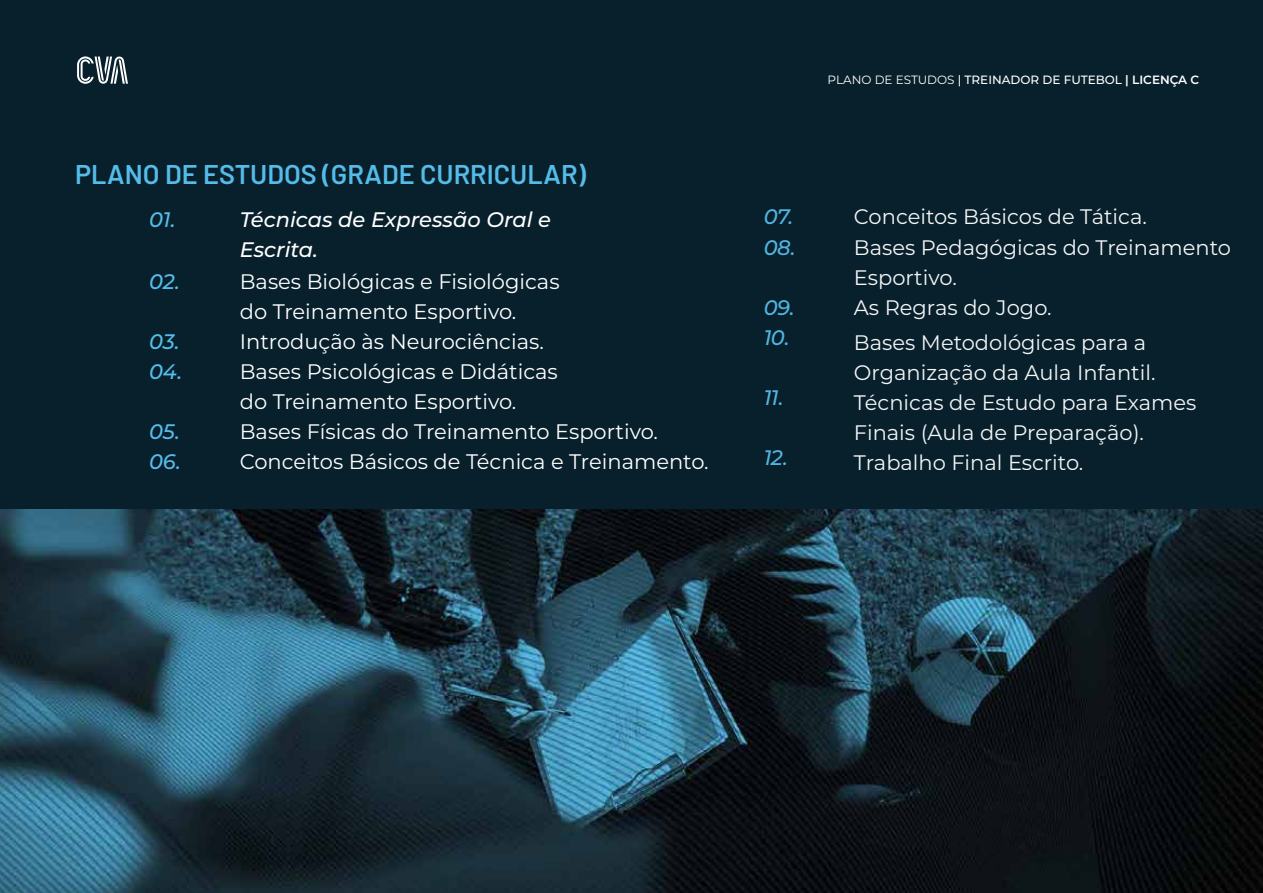
<style>
.page{position:relative;width:1263px;height:893px;background:#07202c}
.page>*{position:absolute;margin:0;border:0;box-sizing:border-box;transform-origin:0 0}
.t1{font:600 27px "Barlow";color:#55bce9}
.t2{font:21px/30px "Montserrat";color:#fff}
.t3{font:italic 500 21px/30px "Montserrat";color:#55bce9}
.t4{font:italic 500 21px "Montserrat";color:#fff}
.t5{font:500 12px "Montserrat";color:#fff}
.s1{font-weight:400}
.s2{font-weight:600}
</style>
<div class="page">
<img style="left:0;top:509px;width:1263px;height:384px">
<svg style="left:77px;top:56px;width:51px;height:28px"></svg>
<p class="t1" style="left:75px;top:154px;width:513px">PLANO DE ESTUDOS (GRADE CURRICULAR)</p>
<p class="t5" style="left:827px;top:71px;width:373px"><span class="s1">PLANO DE ESTUDOS</span> | TREINADOR DE FUTEBOL <span class="s2">| LICENÇA C</span></p>
<p class="t3" style="left:149px;top:204px;width:28px">01.</p>
<p class="t3" style="left:149px;top:265px;width:32px">02.</p>
<p class="t3" style="left:149px;top:325px;width:35px">03.<br>04.</p>
<p class="t3" style="left:149px;top:415px;width:33px">05.<br>06.</p>
<p class="t4" style="left:240px;top:205px;width:313px">Técnicas de Expressão Oral e</p>
<p class="t2" style="left:854px;top:201px;width:294px">Conceitos Básicos de Tática.</p>
<p class="t4" style="left:240px;top:235px;width:80px">Escrita.</p>
<p class="t3" style="left:763px;top:200px;width:34px;line-height:30.9px">07.<br>08.</p>
<p class="t2" style="left:854px;top:232px;width:378px">Bases Pedagógicas do Treinamento<br>Esportivo.<br>As Regras do Jogo.</p>
<p class="t2" style="left:240px;top:265px;width:470px">Bases Biológicas e Fisiológicas<br>do Treinamento Esportivo.<br>Introdução às Neurociências.<br>Bases Psicológicas e Didáticas<br>do Treinamento Esportivo.<br>Bases Físicas do Treinamento Esportivo.<br>Conceitos Básicos de Técnica e Treinamento.</p>
<p class="t3" style="left:763px;top:292px;width:33px">09.<br>10.</p>
<p class="t2" style="left:854px;top:326px;width:344px">Bases Metodológicas para a<br>Organização da Aula Infantil.<br>Técnicas de Estudo para Exames<br>Finais (Aula de Preparação).<br>Trabalho Final Escrito.</p>
<p class="t3" style="left:763px;top:382px;width:22px">11.</p>
<p class="t3" style="left:763px;top:442px;width:26px">12.</p>
</div>
